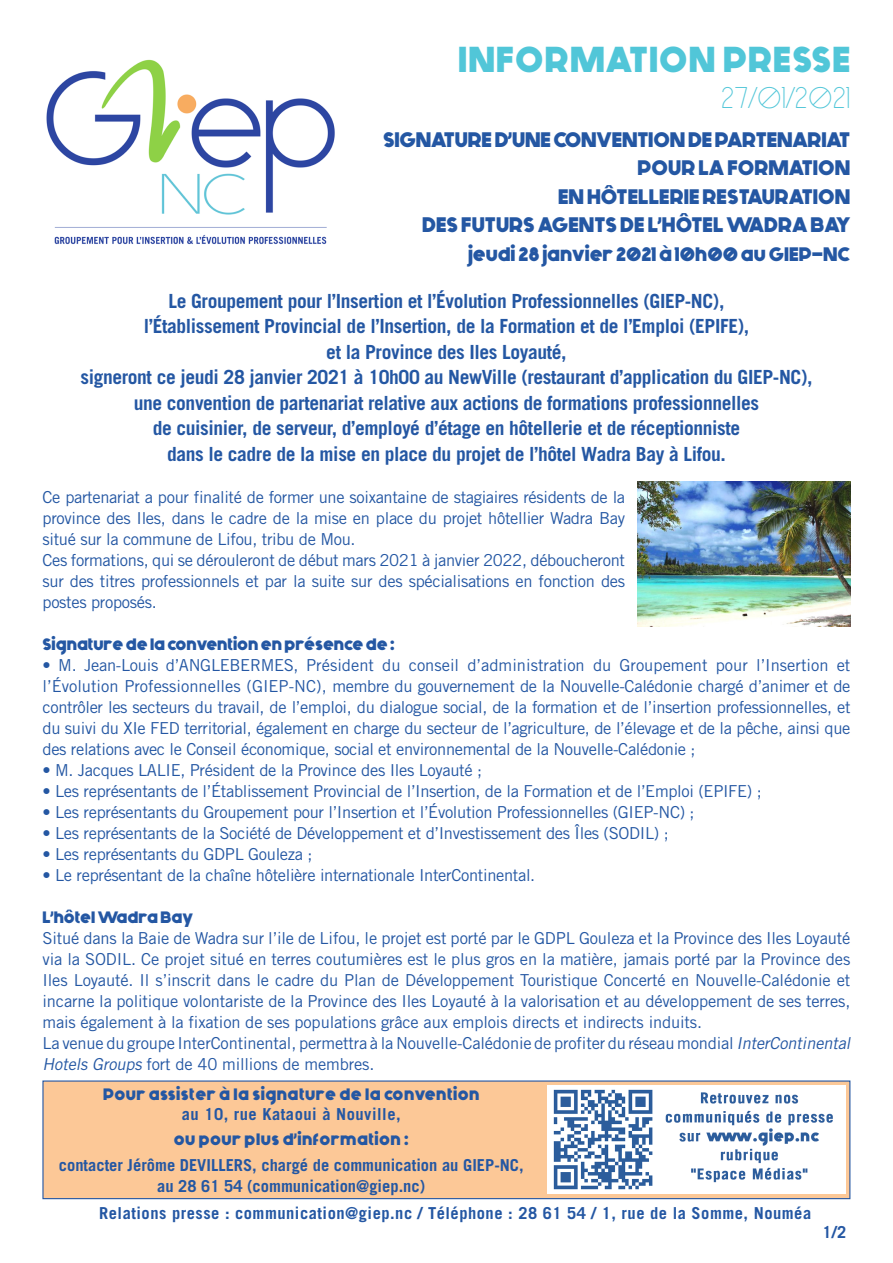
<style>
.page{position:relative;width:893px;height:1263px;background:#fff}
.page>*{position:absolute;margin:0;border:0;box-sizing:border-box;transform-origin:0 0}
.Sous_titre_sommaire{font:700 36px "Generica";letter-spacing:.03em;color:#51c6d8}
.Sous_titre_sommaire-2{font:30px "Generica";letter-spacing:.03em;color:#51c6d8}
.Sous_titre_sommaire-3{font:700 21px "Generica";color:#2457a3}
.Sous_titre_sommaire-4{font:700 19.5px "Trade Gothic";letter-spacing:-.02em;color:#2457a3}
.Sous_titre_sommaire-5{font:700 19.5px "Generica";color:#2457a3}
.Sous_titre_sommaire-6{font:16.5px/21px "Trade Gothic";letter-spacing:-.02em;color:#2457a3;text-align:justify}
.Sous_titre_sommaire-7{font:700 16.5px "Trade Gothic";letter-spacing:.03em;color:#2457a3}
.Sous_titre_sommaire-8{font:700 16.5px "Trade Gothic";color:#2457a3}
.Sous_titre_sommaire-9{font:700 16.5px "Generica";letter-spacing:.03em;color:#2457a3}
.Sous_titre_sommaire-10{font:700 16.5px "Generica";color:#2457a3}
.s1{font-style:italic}
</style>
<div class="page">
<img style="left:46px;top:59px;width:289px;height:186px">
<div style="left:43px;top:1081px;width:807px;height:117px;background:#fcc897"></div>
<div style="left:42px;top:1080px;width:808px;height:119px;border:1px solid #2457a3"></div>
<img style="left:547px;top:1086px;width:298px;height:107px">
<img style="left:638px;top:482px;width:212px;height:144px">
<p class="Sous_titre_sommaire" style="left:458px;top:38px;width:394px">INFORMATION PRESSE</p>
<p class="Sous_titre_sommaire-2" style="left:721px;top:79px;width:131px">27/01/2021</p>
<p class="Sous_titre_sommaire-3" style="left:383px;top:127px;width:469px">SIGNATURE D’UNE CONVENTION DE PARTENARIAT</p>
<p class="Sous_titre_sommaire-3" style="left:637px;top:155px;width:214px">POUR LA FORMATION</p>
<p class="Sous_titre_sommaire-3" style="left:558px;top:184px;width:294px">EN HÔTELLERIE RESTAURATION</p>
<p class="Sous_titre_sommaire-3" style="left:422px;top:212px;width:430px">DES FUTURS AGENTS DE L’HÔTEL WADRA BAY</p>
<p class="Sous_titre_sommaire-5" style="left:468px;top:242px;width:384px">jeudi 28 janvier 2021 à 10h00 au GIEP-NC</p>
<p class="Sous_titre_sommaire-4" style="left:169px;top:289px;width:557px">Le Groupement pour l’Insertion et l’Évolution Professionnelles (GIEP-NC),</p>
<p class="Sous_titre_sommaire-4" style="left:144px;top:314px;width:607px">l’Établissement Provincial de l’Insertion, de la Formation et de l’Emploi (EPIFE),</p>
<p class="Sous_titre_sommaire-4" style="left:326px;top:340px;width:242px">et la Province des Iles Loyauté,</p>
<p class="Sous_titre_sommaire-4" style="left:80px;top:365px;width:734px">signeront ce jeudi 28 janvier 2021 à 10h00 au NewVille (restaurant d’application du GIEP-NC),</p>
<p class="Sous_titre_sommaire-4" style="left:134px;top:391px;width:627px">une convention de partenariat relative aux actions de formations professionnelles</p>
<p class="Sous_titre_sommaire-4" style="left:153px;top:416px;width:589px">de cuisinier, de serveur, d’employé d’étage en hôtellerie et de réceptionniste</p>
<p class="Sous_titre_sommaire-4" style="left:167px;top:442px;width:560px">dans le cadre de la mise en place du projet de l’hôtel Wadra Bay à Lifou.</p>
<p class="Sous_titre_sommaire-6" style="left:43px;top:486px;width:584px">Ce partenariat a pour finalité de former une soixantaine de stagiaires résidents de la province des Iles, dans le cadre de la mise en place du projet hôtellier Wadra Bay situé sur la commune de Lifou, tribu de Mou.</p>
<p class="Sous_titre_sommaire-6" style="left:43px;top:549px;width:584px">Ces formations, qui se dérouleront de début mars 2021 à janvier 2022, déboucheront sur des titres professionnels et par la suite sur des spécialisations en fonction des postes proposés.</p>
<p class="Sous_titre_sommaire-10" style="left:43px;top:634px;width:353px">Signature de la convention en présence de :</p>
<p class="Sous_titre_sommaire-6" style="left:43px;top:654px;width:809px">• M. Jean-Louis d’ANGLEBERMES, Président du conseil d’administration du Groupement pour l’Insertion et l’Évolution Professionnelles (GIEP-NC), membre du gouvernement de la Nouvelle-Calédonie chargé d’animer et de contrôler les secteurs du travail, de l’emploi, du dialogue social, de la formation et de l’insertion professionnelles, et du suivi du XIe FED territorial, également en charge du secteur de l’agriculture, de l’élevage et de la pêche, ainsi que des relations avec le Conseil économique, social et environnemental de la Nouvelle-Calédonie ;</p>
<p class="Sous_titre_sommaire-6" style="left:43px;top:759px;width:441px">• M. Jacques LALIE, Président de la Province des Iles Loyauté ;</p>
<p class="Sous_titre_sommaire-6" style="left:43px;top:780px;width:721px">• Les représentants de l’Établissement Provincial de l’Insertion, de la Formation et de l’Emploi (EPIFE) ;</p>
<p class="Sous_titre_sommaire-6" style="left:43px;top:801px;width:654px">• Les représentants du Groupement pour l’Insertion et l’Évolution Professionnelles (GIEP-NC) ;</p>
<p class="Sous_titre_sommaire-6" style="left:43px;top:822px;width:628px">• Les représentants de la Société de Développement et d’Investissement des Îles (SODIL) ;</p>
<p class="Sous_titre_sommaire-6" style="left:43px;top:843px;width:271px">• Les représentants du GDPL Gouleza ;</p>
<p class="Sous_titre_sommaire-6" style="left:43px;top:864px;width:494px">• Le représentant de la chaîne hôtelière internationale InterContinental.</p>
<p class="Sous_titre_sommaire-10" style="left:43px;top:907px;width:152px">L’hôtel Wadra Bay</p>
<p class="Sous_titre_sommaire-6" style="left:43px;top:927px;width:809px">Situé dans la Baie de Wadra sur l’ile de Lifou, le projet est porté par le GDPL Gouleza et la Province des Iles Loyauté via la SODIL. Ce projet situé en terres coutumières est le plus gros en la matière, jamais porté par la Province des Iles Loyauté. Il s’inscrit dans le cadre du Plan de Développement Touristique Concerté en Nouvelle-Calédonie et incarne la politique volontariste de la Province des Iles Loyauté à la valorisation et au développement de ses terres, mais également à la fixation de ses populations grâce aux emplois directs et indirects induits.</p>
<p class="Sous_titre_sommaire-6" style="left:43px;top:1032px;width:813px">La venue du groupe InterContinental, permettra à la Nouvelle-Calédonie de profiter du réseau mondial <span class="s1">InterContinental<br>Hotels Groups</span> fort de 40 millions de membres.</p>
<p class="Sous_titre_sommaire-9" style="left:103px;top:1084px;width:378px">Pour assister à la signature de la convention</p>
<p class="Sous_titre_sommaire-7" style="left:182px;top:1103px;width:220px">au 10, rue Kataoui à Nouville,</p>
<p class="Sous_titre_sommaire-9" style="left:174px;top:1129px;width:236px">ou pour plus d’information :</p>
<p class="Sous_titre_sommaire-8" style="left:59px;top:1154px;width:466px">contacter Jérôme DEVILLERS, chargé de communication au GIEP-NC,</p>
<p class="Sous_titre_sommaire-8" style="left:157px;top:1175px;width:270px">au 28 61 54 (communication@giep.nc)</p>
<p class="Sous_titre_sommaire-7" style="left:99px;top:1203px;width:713px">Relations presse : communication@giep.nc / Téléphone : 28 61 54 / 1, rue de la Somme, Nouméa</p>
<p class="Sous_titre_sommaire-7" style="left:822px;top:1221px;width:25px">1/2</p>
</div>
